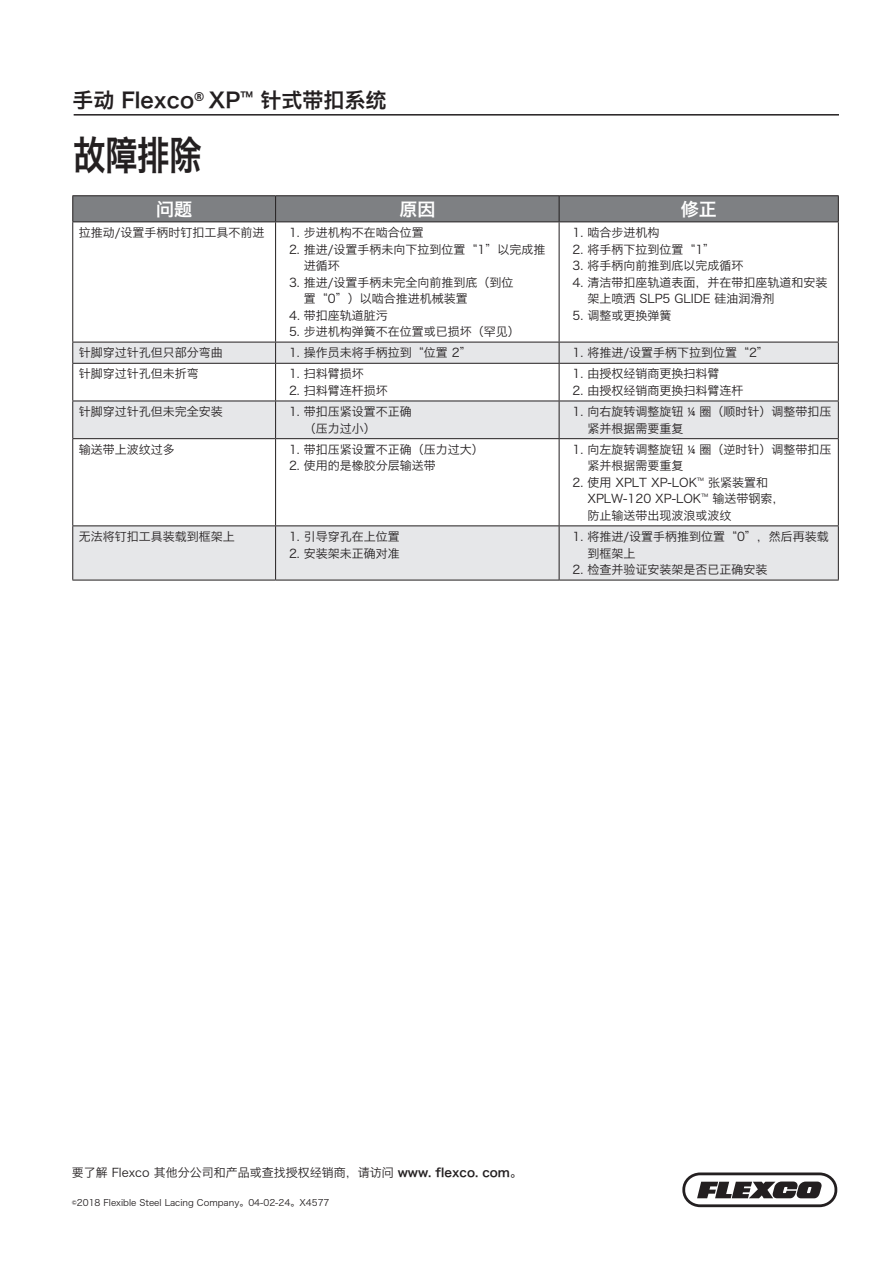
<style>
.page{position:relative;width:893px;height:1263px;background:#fff}
.page>*{position:absolute;margin:0;border:0;box-sizing:border-box;transform-origin:0 0}
.sectionTitle{font:39.6px "Hiragino Sans GB W6";color:#231f20;scale:.82 1}
.t1{font:21px "Hiragino Sans GB W6";color:#231f20}
.column_hdr{font:18px "Hiragino Sans GB W6";color:#fff}
.listings{font:12px/16.5px "Hiragino Sans GB W3";color:#231f20}
.copyWrite_info{font:9px "Hiragino Sans GB W3";color:#231f20}
.s1{font-family:"Univers LT Std";font-stretch:condensed}
.s2{font-family:"Hiragino Sans GB W6"}
</style>
<div class="page">
<hr style="left:74px;top:114px;width:765px;height:2px;background:#231f20">
<svg style="left:73px;top:343px;width:765px;height:237px"></svg>
<hr style="left:276px;top:342px;width:283px;height:1px;background:#231f20">
<hr style="left:559px;top:342px;width:280px;height:1px;background:#231f20">
<hr style="left:72px;top:342px;width:204px;height:1px;background:#231f20">
<hr style="left:72px;top:195px;width:204px;height:1px;background:#231f20">
<hr style="left:276px;top:195px;width:283px;height:1px;background:#231f20">
<hr style="left:559px;top:195px;width:280px;height:1px;background:#231f20">
<hr style="left:72px;top:222px;width:1px;height:120px;background:#231f20">
<hr style="left:838px;top:222px;width:1px;height:120px;background:#231f20">
<svg style="left:72px;top:342px;width:1px;height:21px"></svg>
<svg style="left:838px;top:342px;width:1px;height:21px"></svg>
<hr style="left:72px;top:363px;width:204px;height:1px;background:#231f20">
<hr style="left:72px;top:364px;width:1px;height:37px;background:#231f20">
<hr style="left:276px;top:363px;width:283px;height:1px;background:#231f20">
<hr style="left:559px;top:363px;width:280px;height:1px;background:#231f20">
<hr style="left:838px;top:364px;width:1px;height:37px;background:#231f20">
<hr style="left:72px;top:401px;width:204px;height:1px;background:#231f20">
<hr style="left:72px;top:401px;width:1px;height:37px;background:#231f20">
<hr style="left:276px;top:401px;width:283px;height:1px;background:#231f20">
<hr style="left:559px;top:401px;width:280px;height:1px;background:#231f20">
<hr style="left:838px;top:401px;width:1px;height:37px;background:#231f20">
<hr style="left:72px;top:438px;width:204px;height:1px;background:#231f20">
<hr style="left:72px;top:439px;width:1px;height:86px;background:#231f20">
<hr style="left:276px;top:438px;width:283px;height:1px;background:#231f20">
<hr style="left:559px;top:438px;width:280px;height:1px;background:#231f20">
<hr style="left:838px;top:439px;width:1px;height:86px;background:#231f20">
<hr style="left:72px;top:525px;width:204px;height:1px;background:#231f20">
<hr style="left:72px;top:526px;width:1px;height:54px;background:#231f20">
<hr style="left:276px;top:525px;width:283px;height:1px;background:#231f20">
<hr style="left:559px;top:525px;width:280px;height:1px;background:#231f20">
<hr style="left:838px;top:526px;width:1px;height:54px;background:#231f20">
<hr style="left:72px;top:580px;width:204px;height:1px;background:#231f20">
<hr style="left:276px;top:580px;width:283px;height:1px;background:#231f20">
<hr style="left:559px;top:580px;width:280px;height:1px;background:#231f20">
<hr style="left:275px;top:222px;width:1px;height:120px;background:#231f20">
<svg style="left:275px;top:342px;width:1px;height:21px"></svg>
<hr style="left:275px;top:364px;width:1px;height:37px;background:#231f20">
<hr style="left:275px;top:401px;width:1px;height:37px;background:#231f20">
<hr style="left:275px;top:439px;width:1px;height:86px;background:#231f20">
<hr style="left:275px;top:526px;width:1px;height:54px;background:#231f20">
<svg style="left:72px;top:196px;width:767px;height:26px;background:#7a7c7f"></svg>
<hr style="left:559px;top:222px;width:1px;height:120px;background:#231f20">
<svg style="left:559px;top:342px;width:1px;height:21px"></svg>
<hr style="left:559px;top:364px;width:1px;height:37px;background:#231f20">
<hr style="left:559px;top:401px;width:1px;height:37px;background:#231f20">
<hr style="left:559px;top:439px;width:1px;height:86px;background:#231f20">
<hr style="left:559px;top:526px;width:1px;height:54px;background:#231f20">
<svg style="left:682px;top:1172px;width:155px;height:35px"></svg>
<h2 class="t1" style="left:72px;top:86px;width:316px">手动 Flexco<sup>®</sup> XP<sup>™</sup> 针式带扣系统</h2>
<p class="sectionTitle" style="left:73px;top:129px;width:158px">故障排除</p>
<p class="column_hdr" style="left:156px;top:197px;width:38px">问题</p>
<p class="column_hdr" style="left:399px;top:197px;width:37px">原因</p>
<p class="column_hdr" style="left:681px;top:197px;width:37px">修正</p>
<p class="listings" style="left:79px;top:224px;width:187px">拉推动/设置手柄时钉扣工具不前进</p>
<p class="listings" style="left:289px;top:224px;width:136px">1. 步进机构不在啮合位置</p>
<p class="listings" style="left:304px;top:241px;width:243px;text-indent:-15px">2. 推进/设置手柄未向下拉到位置“1”以完成推进循环</p>
<p class="listings" style="left:304px;top:274px;width:211px;text-indent:-15px">3. 推进/设置手柄未完全向前推到底（到位置“0”）以啮合推进机械装置</p>
<p class="listings" style="left:289px;top:307px;width:100px">4. 带扣座轨道脏污</p>
<p class="listings" style="left:289px;top:323px;width:232px">5. 步进机构弹簧不在位置或已损坏（罕见）</p>
<p class="listings" style="left:573px;top:224px;width:88px">1. 啮合步进机构</p>
<p class="listings" style="left:573px;top:241px;width:144px">2. 将手柄下拉到位置“1”</p>
<p class="listings" style="left:573px;top:257px;width:172px">3. 将手柄向前推到底以完成循环</p>
<p class="listings" style="left:587px;top:274px;width:242px;text-indent:-15px">4. 清洁带扣座轨道表面，并在带扣座轨道和安装架上喷洒 SLP5 GLIDE 硅油润滑剂</p>
<p class="listings" style="left:573px;top:307px;width:100px">5. 调整或更换弹簧</p>
<p class="listings" style="left:79px;top:344px;width:146px">针脚穿过针孔但只部分弯曲</p>
<p class="listings" style="left:289px;top:344px;width:184px">1. 操作员未将手柄拉到“位置 2”</p>
<p class="listings" style="left:573px;top:344px;width:198px">1. 将推进/设置手柄下拉到位置“2”</p>
<p class="listings" style="left:79px;top:365px;width:122px">针脚穿过针孔但未折弯</p>
<p class="listings" style="left:289px;top:365px;width:76px">1. 扫料臂损坏</p>
<p class="listings" style="left:289px;top:382px;width:100px">2. 扫料臂连杆损坏</p>
<p class="listings" style="left:573px;top:365px;width:148px">1. 由授权经销商更换扫料臂</p>
<p class="listings" style="left:573px;top:382px;width:172px">2. 由授权经销商更换扫料臂连杆</p>
<p class="listings" style="left:79px;top:403px;width:146px">针脚穿过针孔但未完全安装</p>
<p class="listings" style="left:304px;top:403px;width:110px;text-indent:-15px">1. 带扣压紧设置不正确（压力过小）</p>
<p class="listings" style="left:587px;top:403px;width:245px;text-indent:-15px">1. 向右旋转调整旋钮 <span class="s1">¼</span> 圈（顺时针）调整带扣压紧并根据需要重复</p>
<p class="listings" style="left:79px;top:441px;width:97px">输送带上波纹过多</p>
<p class="listings" style="left:289px;top:441px;width:196px">1. 带扣压紧设置不正确（压力过大）</p>
<p class="listings" style="left:289px;top:457px;width:148px">2. 使用的是橡胶分层输送带</p>
<p class="listings" style="left:587px;top:441px;width:245px;text-indent:-15px">1. 向左旋转调整旋钮 <span class="s1">¼</span> 圈（逆时针）调整带扣压紧并根据需要重复</p>
<p class="listings" style="left:587px;top:474px;width:199px;text-indent:-15px">2. 使用 XPLT XP-LOK<sup>™</sup> 张紧装置和<br>XPLW-120 XP-LOK<sup>™</sup> 输送带钢索，防止输送带出现波浪或波纹</p>
<p class="listings" style="left:79px;top:528px;width:158px">无法将钉扣工具装载到框架上</p>
<p class="listings" style="left:289px;top:528px;width:112px">1. 引导穿孔在上位置</p>
<p class="listings" style="left:289px;top:545px;width:112px">2. 安装架未正确对准</p>
<p class="listings" style="left:587px;top:528px;width:243px;text-indent:-15px">1. 将推进/设置手柄推到位置“0”，然后再装载到框架上</p>
<p class="listings" style="left:573px;top:561px;width:196px">2. 检查并验证安装架是否已正确安装</p>
<p class="listings" style="left:72px;top:1164px;width:452px">要了解 Flexco 其他分公司和产品或查找授权经销商，请访问 <span class="s2">www. flexco. com</span>。</p>
<p class="copyWrite_info" style="left:72px;top:1197px;width:259px">©2018 Flexible Steel Lacing Company。04-02-24。X4577</p>
</div>
